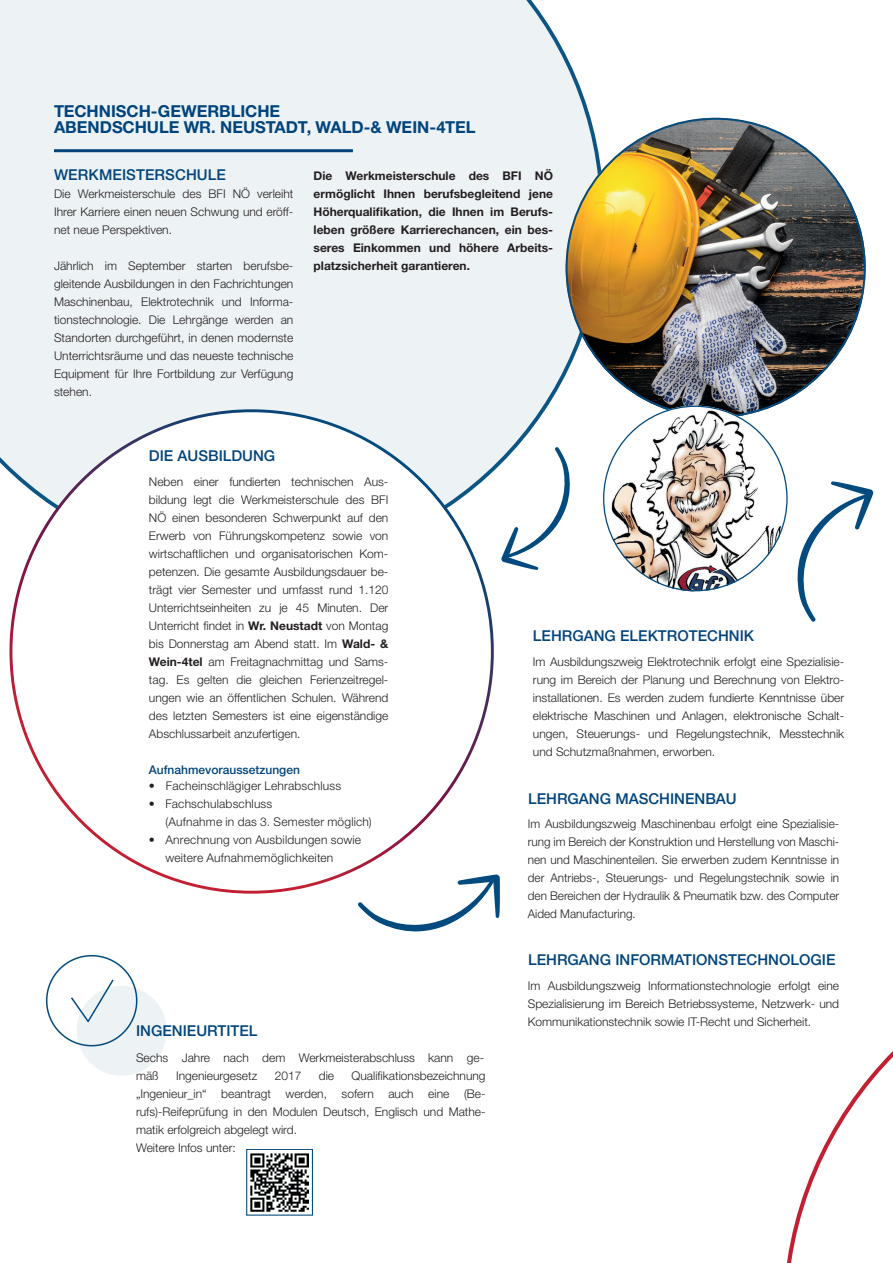
<style>
.page{position:relative;width:893px;height:1263px;background:#fff}
.page>*{position:absolute;margin:0;border:0;box-sizing:border-box;transform-origin:0 0}
.t1{font:700 16.5px/16.5px "Helvetica Neue LT Std";letter-spacing:-.005em;color:#00447b}
.t2{font:500 15px "Helvetica Neue LT Std";color:#00447b}
.t3{font:300 12px/18px "Helvetica Neue LT Std";color:#231f20;text-align:justify}
.t4{font:700 12px/18px "Helvetica Neue LT Std";color:#231f20;text-align:justify}
.t5{font:500 12px "Helvetica Neue LT Std";color:#00447b}
.s1{font-weight:700}
</style>
<div class="page">
<div style="left:77px;top:986px;width:90px;height:90px;background:#edf2f5;border-radius:50%"></div>
<svg style="left:46px;top:955px;width:92px;height:92px"></svg>
<svg style="left:787px;top:1051px;width:106px;height:212px"></svg>
<div style="left:0;top:0;width:591px;height:472px;background:#edf2f5"></div>
<hr style="left:54px;top:149px;width:299px;height:3px;background:#00447b">
<img style="left:566px;top:118px;width:300px;height:300px">
<svg style="left:9px;top:409px;width:485px;height:484px"></svg>
<div style="left:12px;top:412px;width:479px;height:479px;background:#fff"></div>
<img style="left:603px;top:406px;width:184px;height:185px">
<svg style="left:501px;top:447px;width:70px;height:123px"></svg>
<svg style="left:797px;top:481px;width:76px;height:141px"></svg>
<svg style="left:358px;top:874px;width:142px;height:58px"></svg>
<img style="left:251px;top:1153px;width:57px;height:58px">
<h1 class="t1" style="left:54px;top:102px;width:423px">TECHNISCH-GEWERBLICHE<br>ABENDSCHULE WR. NEUSTADT, WALD-&amp; WEIN-4TEL</h1>
<p class="t4" style="left:314px;top:166px;width:241px">Die Werkmeisterschule des BFI NÖ ermöglicht Ihnen berufsbegleitend jene Höherqualifikation, die Ihnen im Berufs&shy;leben größere Karrierechancen, ein bes&shy;seres Einkommen und höhere Arbeits&shy;platzsicherheit garantieren.</p>
<p class="t2" style="left:54px;top:166px;width:174px">WERKMEISTERSCHULE</p>
<p class="t3" style="left:54px;top:184px;width:241px">Die Werkmeisterschule des BFI NÖ verleiht Ihrer Karriere einen neuen Schwung und eröff&shy;net neue Perspektiven.</p>
<p class="t3" style="left:54px;top:256px;width:241px">Jährlich im September starten berufsbe&shy;gleitende Ausbildungen in den Fachrichtungen Maschinenbau, Elektrotechnik und Informa&shy;tionstechnologie. Die Lehrgänge werden an Standorten durchgeführt, in denen modernste Unterrichtsräume und das neueste technische Equipment für Ihre Fortbildung zur Verfügung stehen.</p>
<p class="t2" style="left:149px;top:447px;width:128px">DIE AUSBILDUNG</p>
<p class="t3" style="left:149px;top:472px;width:241px">Neben einer fundierten technischen Aus&shy;bildung legt die Werkmeisterschule des BFI NÖ einen besonderen Schwerpunkt auf den Erwerb von Führungskompetenz sowie von wirtschaftlichen und organisatorischen Kom&shy;petenzen. Die gesamte Ausbildungsdauer be&shy;trägt vier Semester und umfasst rund 1.120<br>Unterrichtseinheiten zu je 45 Minuten. Der Unterricht findet in <span class="s1">Wr. Neustadt</span> von Montag bis Donnerstag am Abend statt. Im <span class="s1">Wald- &amp; Wein-4tel</span> am Freitagnachmittag und Sams&shy;tag. Es gelten die gleichen Ferienzeitregel&shy;ungen wie an öffentlichen Schulen. Während des letzten Semesters ist eine eigenständige Abschlussarbeit anzufertigen.</p>
<p class="t5" style="left:149px;top:763px;width:152px">Aufnahmevoraussetzungen</p>
<p class="t3" style="left:149px;top:776px;width:194px">• Facheinschlägiger Lehrabschluss</p>
<p class="t3" style="left:165px;top:794px;width:208px;text-indent:-16px">• Fachschulabschluss<br>(Aufnahme in das 3. Semester möglich)</p>
<p class="t3" style="left:165px;top:830px;width:197px;text-indent:-16px">• Anrechnung von Ausbildungen sowie weitere Aufnahmemöglichkeiten</p>
<p class="t2" style="left:136px;top:1022px;width:123px">INGENIEURTITEL</p>
<p class="t3" style="left:136px;top:1048px;width:350px">Sechs Jahre nach dem Werkmeisterabschluss kann ge&shy;mäß</p>
<p class="t3" style="left:136px;top:1066px;width:351px;text-align:left;text-indent:215px">Qualifikationsbezeichnung „Ingenieur_in“ beantragt werden, sofern auch eine (Be&shy;rufs)-Reifeprüfung in den Modulen Deutsch, Englisch und Mathe&shy;matik erfolgreich abgelegt wird.<br>Weitere Infos unter:</p>
<p class="t3" style="left:176px;top:1066px;width:83px">Ingenieurgesetz</p>
<p class="t3" style="left:275px;top:1066px;width:28px">2017</p>
<p class="t3" style="left:319px;top:1066px;width:17px">die</p>
<p class="t2" style="left:533px;top:626px;width:223px">LEHRGANG ELEKTROTECHNIK</p>
<p class="t3" style="left:533px;top:652px;width:313px">Im Ausbildungszweig Elektrotechnik erfolgt eine Spezialisie&shy;rung im Bereich der Planung und Berechnung von Elektro&shy;installationen. Es werden zudem fundierte Kenntnisse über elektrische Maschinen und Anlagen, elektronische Schalt&shy;ungen, Steuerungs- und Regelungstechnik, Messtechnik und Schutzmaßnahmen, erworben.</p>
<p class="t2" style="left:528px;top:789px;width:210px">LEHRGANG MASCHINENBAU</p>
<p class="t3" style="left:528px;top:814px;width:313px">Im Ausbildungszweig Maschinenbau erfolgt eine Spezialisie&shy;rung im Bereich der Konstruktion und Herstellung von Maschi&shy;nen und Maschinenteilen. Sie erwerben zudem Kenntnisse in der Antriebs-, Steuerungs- und Regelungstechnik sowie in den Bereichen der Hydraulik &amp; Pneumatik bzw. des Computer Aided Manufacturing.</p>
<p class="t2" style="left:528px;top:951px;width:309px">LEHRGANG INFORMATIONSTECHNOLOGIE</p>
<p class="t3" style="left:528px;top:976px;width:313px">Im Ausbildungszweig Informationstechnologie erfolgt eine Spezialisierung im Bereich Betriebssysteme, Netzwerk- und Kommunikationstechnik sowie IT-Recht und Sicherheit.</p>
</div>
